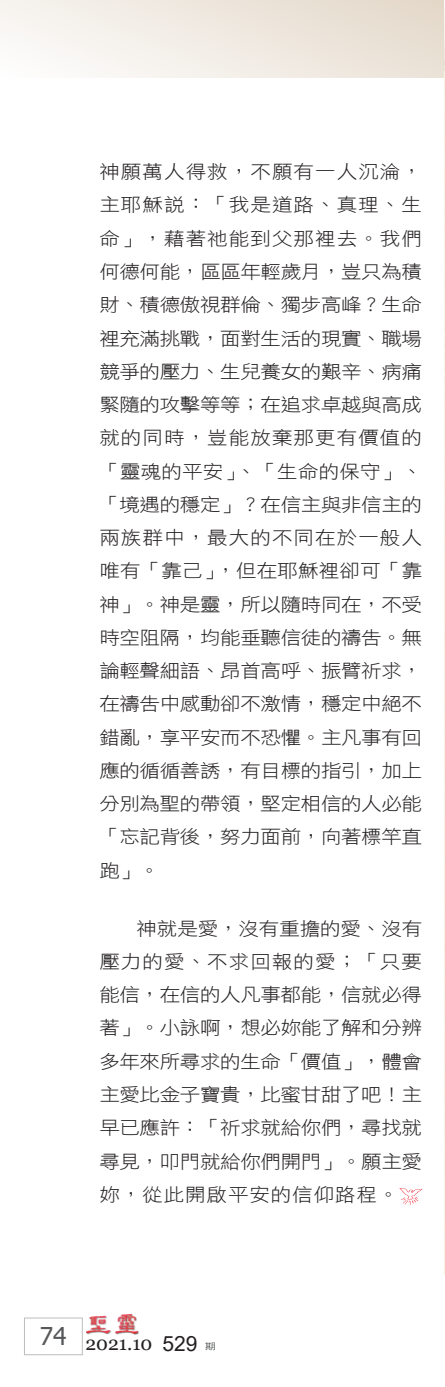
<style>
.page{position:relative;width:445px;height:1387px;background:#fff}
.page>*{position:absolute;margin:0;border:0;box-sizing:border-box;transform-origin:0 0}
.t1{font:19.25px "Georgia";color:#231f20}
.t2{font:18.38px/33.2px "DF Hei W3 WIN BF";letter-spacing:-.015em;color:#231f20;text-align:justify;scale:1.11 1}
.t3{font:8.75px "DF Hei W5 WIN BF";color:#57585a;scale:1.25 1}
.s1{font-family:"Arial";font-size:21px}
</style>
<div class="page">
<div style="left:24px;top:1317px;width:58px;height:38px;border:1px solid #bcbdc0"></div>
<img style="left:87px;top:1314px;width:51px;height:20px">
<img style="left:444px;top:8px;width:1px;height:1267px">
<div style="left:0;top:0;width:444px;height:78px;background:linear-gradient(to right,#fbf9f7,#e7ddd0)"></div>
<svg style="left:399px;top:1188px;width:23px;height:16px"></svg>
<p class="t2" style="left:99px;top:155px;width:292px">神願萬人得救，不願有一人沉淪，主耶穌說：「我是道路、真理、生命」，藉著祂能到父那裡去。我們何德何能，區區年輕歲月，豈只為積財、積德傲視群倫、獨步高峰？生命裡充滿挑戰，面對生活的現實、職場競爭的壓力、生兒養女的艱辛、病痛緊隨的攻擊等等；在追求卓越與高成就的同時，豈能放棄那更有價值的「靈魂的平安」、「生命的保守」、「境遇的穩定」？在信主與非信主的兩族群中，最大的不同在於一般人唯有「靠己」，但在耶穌裡卻可「靠神」。神是靈，所以隨時同在，不受時空阻隔，均能垂聽信徒的禱告。無論輕聲細語、昂首高呼、振臂祈求，在禱告中感動卻不激情，穩定中絕不錯亂，享平安而不恐懼。主凡事有回應的循循善誘，有目標的指引，加上分別為聖的帶領，堅定相信的人必能「忘記背後，努力面前，向著標竿直跑」。</p>
<p class="t2" style="left:99px;top:911px;width:292px;text-indent:37px">神就是愛，沒有重擔的愛、沒有壓力的愛、不求回報的愛；「只要能信，在信的人凡事都能，信就必得著」。小詠啊，想必妳能了解和分辨多年來所尋求的生命「價值」，體會主愛比金子寶貴，比蜜甘甜了吧！主早已應許：「祈求就給你們，尋找就尋見，叩門就給你們開門」。願主愛妳，從此開啟平安的信仰路程。</p>
<p class="t1" style="left:40px;top:1332px;width:159px"><sup>74</sup> 2021.10 <span class="s1">529</span></p>
<p class="t3" style="left:204px;top:1342px;width:10px">期</p>
</div>
